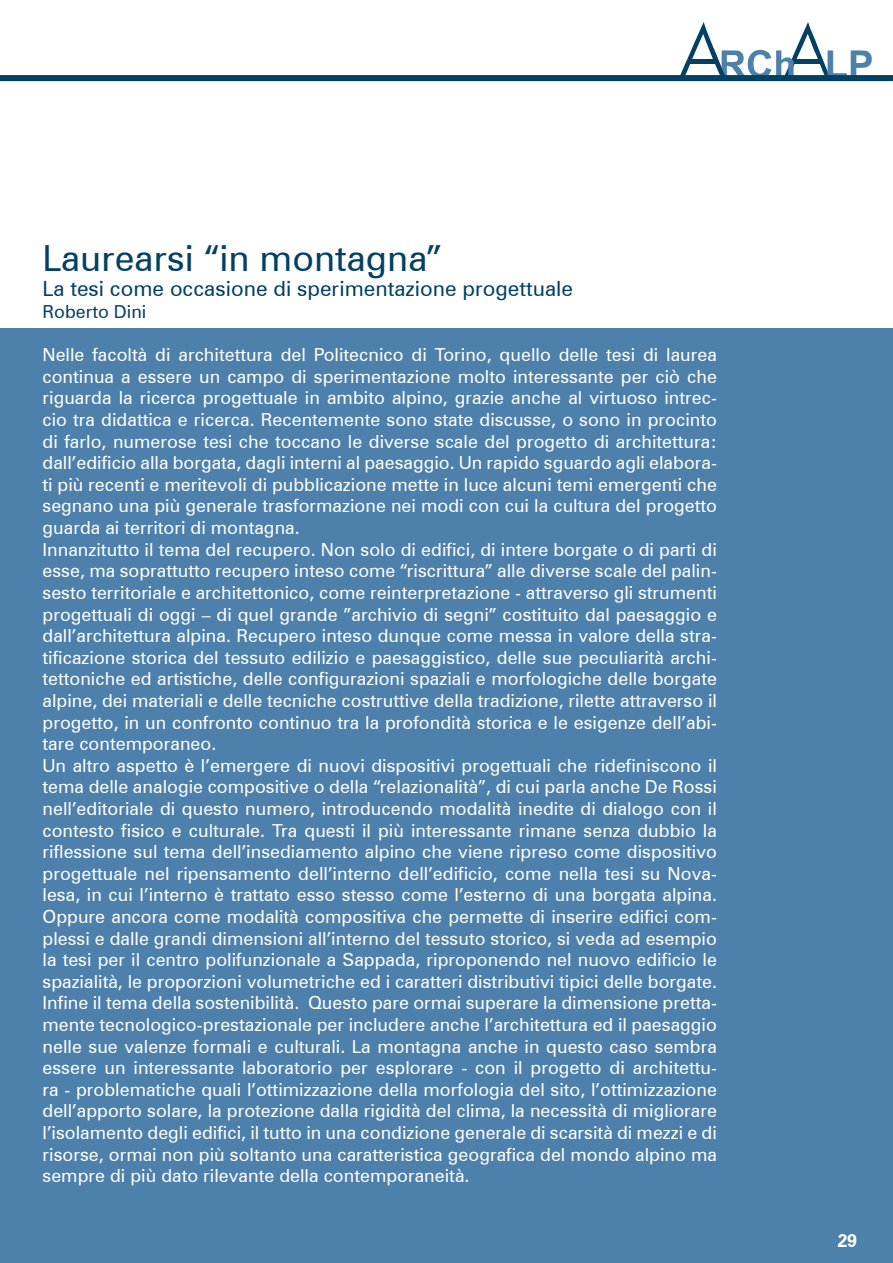
<style>
.page{position:relative;width:893px;height:1263px;background:#fff}
.page>*{position:absolute;margin:0;border:0;box-sizing:border-box;transform-origin:0 0}
.t1{font:700 38.25px "Arial";color:#4d80aa}
.t2{font:36px "Zurich BT";color:#044064}
.t3{font:21px "Zurich BT";color:#044064}
.t4{font:18px/21.6px "Zurich BT";color:#fff}
.t5{font:18px "Zurich BT";color:#044064}
.t6{font:700 18px "Zurich BT";color:#fff}
</style>
<div class="page">
<div style="left:0;top:329px;width:893px;height:934px;background:#4d80aa"></div>
<svg style="left:680px;top:22px;width:150px;height:53px"></svg>
<hr style="left:690px;top:59px;width:27px;height:4px;background:#044064">
<div style="left:0;top:75px;width:893px;height:6px;background:#044064"></div>
<h2 class="t2" style="left:43px;top:237px;width:401px">Laurearsi “in montagna”</h2>
<p class="t3" style="left:43px;top:276px;width:532px">La tesi come occasione di sperimentazione progettuale</p>
<p class="t5" style="left:43px;top:301px;width:105px">Roberto Dini</p>
<p class="t4" style="left:43px;top:344px;width:676px">Nelle facoltà di architettura del Politecnico di Torino, quello delle tesi di laurea continua a essere un campo di sperimentazione molto interessante per ciò che riguarda la ricerca progettuale in ambito alpino, grazie anche al virtuoso intrec&shy;cio tra didattica e ricerca. Recentemente sono state discusse, o sono in procinto di farlo, numerose tesi che toccano le diverse scale del progetto di architettura: dall’edificio alla borgata, dagli interni al paesaggio. Un rapido sguardo agli elabora&shy;ti più recenti e meritevoli di pubblicazione mette in luce alcuni temi emergenti che segnano una più generale trasformazione nei modi con cui la cultura del progetto guarda ai territori di montagna.<br>Innanzitutto il tema del recupero. Non solo di edifici, di intere borgate o di parti di esse, ma soprattutto recupero inteso come “riscrittura” alle diverse scale del palin&shy;sesto territoriale e architettonico, come reinterpretazione - attraverso gli strumenti progettuali di oggi – di quel grande ”archivio di segni” costituito dal paesaggio e dall’architettura alpina. Recupero inteso dunque come messa in valore della stra&shy;tificazione storica del tessuto edilizio e paesaggistico, delle sue peculiarità archi&shy;tettoniche ed artistiche, delle configurazioni spaziali e morfologiche delle borgate alpine, dei materiali e delle tecniche costruttive della tradizione, rilette attraverso il progetto, in un confronto continuo tra la profondità storica e le esigenze dell’abi&shy;tare contemporaneo.<br>Un altro aspetto è l’emergere di nuovi dispositivi progettuali che ridefiniscono il tema delle analogie compositive o della “relazionalità”, di cui parla anche De Rossi nell’editoriale di questo numero, introducendo modalità inedite di dialogo con il contesto fisico e culturale. Tra questi il più interessante rimane senza dubbio la riflessione sul tema dell’insediamento alpino che viene ripreso come dispositivo progettuale nel ripensamento dell’interno dell’edificio, come nella tesi su Nova&shy;lesa, in cui l’interno è trattato esso stesso come l’esterno di una borgata alpina.<br>Oppure ancora come modalità compositiva che permette di inserire edifici com&shy;plessi e dalle grandi dimensioni all’interno del tessuto storico, si veda ad esempio la tesi per il centro polifunzionale a Sappada, riproponendo nel nuovo edificio le spazialità, le proporzioni volumetriche ed i caratteri distributivi tipici delle borgate.<br>Infine il tema della sostenibilità. Questo pare ormai superare la dimensione pretta&shy;mente tecnologico-prestazionale per includere anche l’architettura ed il paesaggio nelle sue valenze formali e culturali. La montagna anche in questo caso sembra essere un interessante laboratorio per esplorare - con il progetto di architettu&shy;ra - problematiche quali l’ottimizzazione della morfologia del sito, l’ottimizzazione dell’apporto solare, la protezione dalla rigidità del clima, la necessità di migliorare l’isolamento degli edifici, il tutto in una condizione generale di scarsità di mezzi e di risorse, ormai non più soltanto una caratteristica geografica del mondo alpino ma sempre di più dato rilevante della contemporaneità.</p>
<h1 class="t1" style="left:825px;top:39px;width:50px">LP</h1>
<p class="t6" style="left:837px;top:1229px;width:21px">29</p>
</div>
